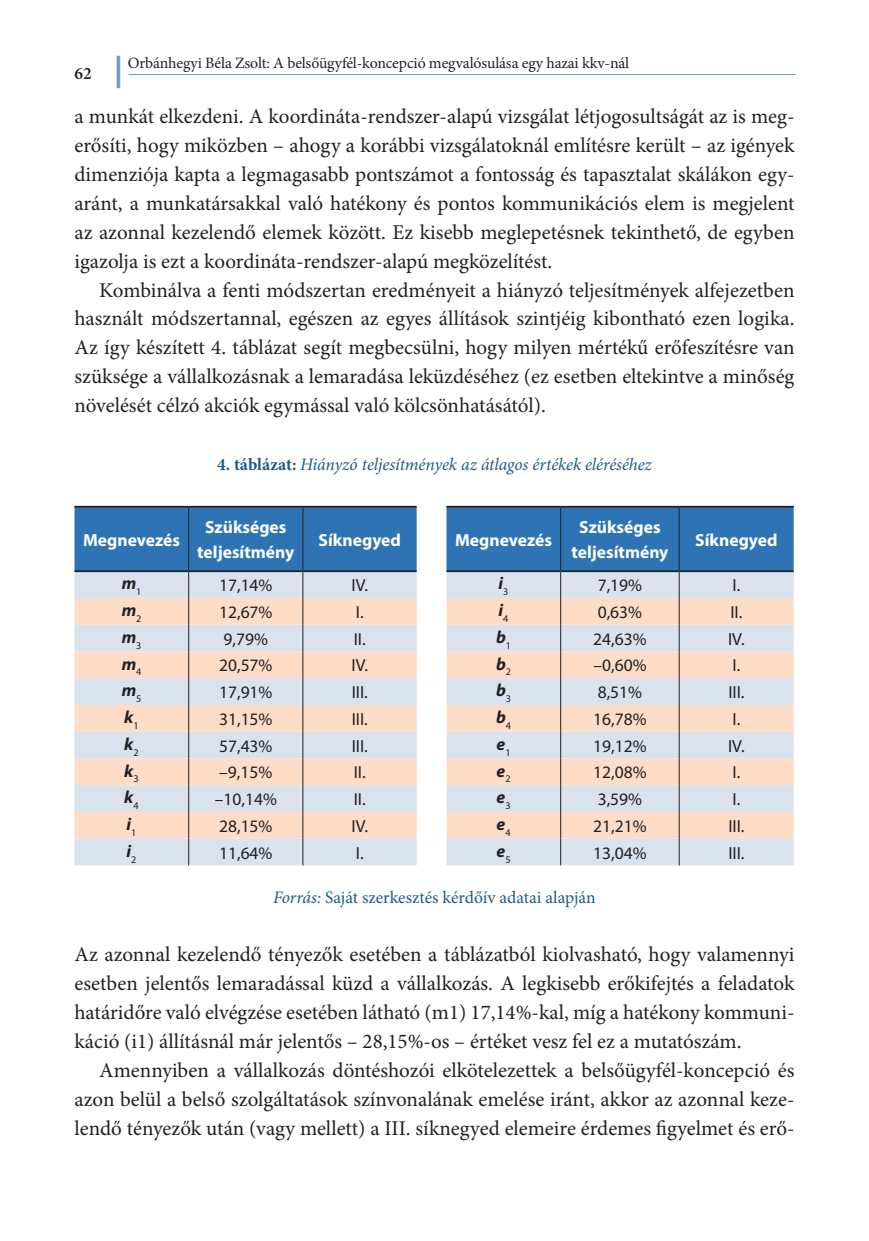
<style>
.page{position:relative;width:869px;height:1241px;background:#fff}
.page>*{position:absolute;margin:0;border:0;box-sizing:border-box;transform-origin:0 0}
.kenyér_tompa{font:21px/28.9px "Minion Pro";color:#231f20;text-align:justify}
.Kenyér{font:21px/28.9px "Minion Pro";color:#231f20;text-align:justify}
.Tábla_kenyér{font:17.5px "Myriad Pro";color:#231f20}
.táblafej{font:700 17.5px/24.5px "Myriad Pro";color:#fff;text-align:center}
.Táblacím{font:italic 17.5px "Minion Pro";letter-spacing:-.01em;color:#1c5b8b}
.Tábla_kenyér-2{font:italic 700 17.5px "Myriad Pro";color:#231f20}
.Forrás{font:17.5px "Minion Pro";color:#1c5b8b}
.t1{font:600 17.5px "Minion Pro";color:#231f20}
.t2{font:15.75px "Minion Pro";letter-spacing:-.01em;color:#231f20}
.s1{font-weight:700;font-style:normal}
.s2{font-style:italic}
</style>
<div class="page">
<hr style="left:129px;top:74px;width:666px;height:1px;background:#779db9">
<hr style="left:117px;top:56px;width:3px;height:32px;background:#779db9">
<div style="left:74px;top:506px;width:719px;height:65px;background:#2e74b5"></div>
<svg style="left:74px;top:571px;width:719px;height:294px;background:#dbe3ec"></svg>
<svg style="left:74px;top:598px;width:719px;height:240px;background:#ede0d9"></svg>
<svg style="left:188px;top:572px;width:1px;height:293px"></svg>
<svg style="left:302px;top:572px;width:1px;height:293px"></svg>
<svg style="left:560px;top:572px;width:1px;height:293px"></svg>
<svg style="left:678px;top:572px;width:1px;height:293px"></svg>
<hr style="left:188px;top:507px;width:1px;height:63px;background:#231f20">
<hr style="left:302px;top:507px;width:1px;height:63px;background:#231f20">
<hr style="left:560px;top:507px;width:1px;height:63px;background:#231f20">
<hr style="left:678px;top:507px;width:1px;height:63px;background:#231f20">
<hr style="left:74px;top:506px;width:115px;height:1px;background:#231f20">
<hr style="left:189px;top:506px;width:114px;height:1px;background:#231f20">
<hr style="left:303px;top:506px;width:113px;height:1px;background:#231f20">
<hr style="left:74px;top:570px;width:115px;height:2px;background:#231f20">
<hr style="left:189px;top:570px;width:114px;height:2px;background:#231f20">
<hr style="left:303px;top:570px;width:113px;height:2px;background:#231f20">
<hr style="left:446px;top:506px;width:114px;height:1px;background:#231f20">
<hr style="left:560px;top:506px;width:119px;height:1px;background:#231f20">
<hr style="left:679px;top:506px;width:114px;height:1px;background:#231f20">
<hr style="left:446px;top:570px;width:114px;height:2px;background:#231f20">
<hr style="left:560px;top:570px;width:119px;height:2px;background:#231f20">
<hr style="left:679px;top:570px;width:114px;height:2px;background:#231f20">
<p class="t2" style="left:128px;top:53px;width:502px">Orbánhegyi Béla Zsolt: A belsőügyfél-koncepció megvalósulása egy hazai kkv-nál</p>
<p class="t1" style="left:74px;top:61px;width:19px">62</p>
<p class="kenyér_tompa" style="left:74px;top:102px;width:721px">a munkát elkezdeni. A koordináta-rendszer-alapú vizsgálat létjogosultságát az is meg&shy;erősíti, hogy miközben – ahogy a korábbi vizsgálatoknál említésre került – az igények dimenziója kapta a legmagasabb pontszámot a fontosság és tapasztalat skálákon egy&shy;aránt, a munkatársakkal való hatékony és pontos kommunikációs elem is megjelent az azonnal kezelendő elemek között. Ez kisebb meglepetésnek tekinthető, de egyben igazolja is ezt a koordináta-rendszer-alapú megközelítést.</p>
<p class="Kenyér" style="left:74px;top:275px;width:721px;text-indent:25px">Kombinálva a fenti módszertan eredményeit a hiányzó teljesítmények alfejezetben használt módszertannal, egészen az egyes állítások szintjéig kibontható ezen logika.<br>Az így készített 4. táblázat segít megbecsülni, hogy milyen mértékű erőfeszítésre van szüksége a vállalkozásnak a lemaradása leküzdéséhez (ez esetben eltekintve a minőség növelését célzó akciók egymással való kölcsönhatásától).</p>
<p class="Táblacím" style="left:217px;top:452px;width:436px"><span class="s1">4. táblázat:</span> Hiányzó teljesítmények az átlagos értékek eléréséhez</p>
<p class="táblafej" style="left:83px;top:526px;width:98px">Megnevezés</p>
<p class="táblafej" style="left:197px;top:514px;width:98px">Szükséges teljesítmény</p>
<p class="táblafej" style="left:318px;top:526px;width:84px">Síknegyed</p>
<p class="táblafej" style="left:455px;top:526px;width:98px">Megnevezés</p>
<p class="táblafej" style="left:571px;top:514px;width:98px">Szükséges teljesítmény</p>
<p class="táblafej" style="left:695px;top:526px;width:84px">Síknegyed</p>
<p class="Tábla_kenyér-2" style="left:122px;top:572px;width:21px">m<sub>1</sub></p>
<p class="Tábla_kenyér" style="left:219px;top:574px;width:55px">17,14%</p>
<p class="Tábla_kenyér" style="left:351px;top:574px;width:18px">IV.</p>
<p class="Tábla_kenyér-2" style="left:498px;top:572px;width:11px">i<sub>3</sub></p>
<p class="Tábla_kenyér" style="left:597px;top:574px;width:46px">7,19%</p>
<p class="Tábla_kenyér" style="left:732px;top:574px;width:9px">I.</p>
<p class="Tábla_kenyér-2" style="left:122px;top:598px;width:21px">m<sub>2</sub></p>
<p class="Tábla_kenyér" style="left:219px;top:601px;width:55px">12,67%</p>
<p class="Tábla_kenyér" style="left:356px;top:601px;width:9px">I.</p>
<p class="Tábla_kenyér-2" style="left:498px;top:598px;width:11px">i<sub>4</sub></p>
<p class="Tábla_kenyér" style="left:597px;top:601px;width:46px">0,63%</p>
<p class="Tábla_kenyér" style="left:730px;top:601px;width:13px">II.</p>
<p class="Tábla_kenyér-2" style="left:122px;top:625px;width:21px">m<sub>3</sub></p>
<p class="Tábla_kenyér" style="left:223px;top:628px;width:46px">9,79%</p>
<p class="Tábla_kenyér" style="left:353px;top:628px;width:13px">II.</p>
<p class="Tábla_kenyér-2" style="left:496px;top:625px;width:17px">b<sub>1</sub></p>
<p class="Tábla_kenyér" style="left:593px;top:628px;width:55px">24,63%</p>
<p class="Tábla_kenyér" style="left:727px;top:628px;width:18px">IV.</p>
<p class="Tábla_kenyér-2" style="left:122px;top:652px;width:21px">m<sub>4</sub></p>
<p class="Tábla_kenyér" style="left:219px;top:654px;width:55px">20,57%</p>
<p class="Tábla_kenyér" style="left:351px;top:654px;width:18px">IV.</p>
<p class="Tábla_kenyér-2" style="left:496px;top:652px;width:17px">b<sub>2</sub></p>
<p class="Tábla_kenyér" style="left:593px;top:654px;width:55px">–0,60%</p>
<p class="Tábla_kenyér" style="left:732px;top:654px;width:9px">I.</p>
<p class="Tábla_kenyér-2" style="left:122px;top:679px;width:21px">m<sub>5</sub></p>
<p class="Tábla_kenyér" style="left:219px;top:681px;width:55px">17,91%</p>
<p class="Tábla_kenyér" style="left:351px;top:681px;width:18px">III.</p>
<p class="Tábla_kenyér-2" style="left:496px;top:679px;width:17px">b<sub>3</sub></p>
<p class="Tábla_kenyér" style="left:597px;top:681px;width:46px">8,51%</p>
<p class="Tábla_kenyér" style="left:728px;top:681px;width:18px">III.</p>
<p class="Tábla_kenyér-2" style="left:124px;top:705px;width:16px">k<sub>1</sub></p>
<p class="Tábla_kenyér" style="left:219px;top:708px;width:55px">31,15%</p>
<p class="Tábla_kenyér" style="left:351px;top:708px;width:18px">III.</p>
<p class="Tábla_kenyér-2" style="left:496px;top:705px;width:17px">b<sub>4</sub></p>
<p class="Tábla_kenyér" style="left:593px;top:708px;width:55px">16,78%</p>
<p class="Tábla_kenyér" style="left:732px;top:708px;width:9px">I.</p>
<p class="Tábla_kenyér-2" style="left:124px;top:732px;width:16px">k<sub>2</sub></p>
<p class="Tábla_kenyér" style="left:219px;top:734px;width:55px">57,43%</p>
<p class="Tábla_kenyér" style="left:351px;top:734px;width:18px">III.</p>
<p class="Tábla_kenyér-2" style="left:496px;top:732px;width:16px">e<sub>1</sub></p>
<p class="Tábla_kenyér" style="left:593px;top:734px;width:55px">19,12%</p>
<p class="Tábla_kenyér" style="left:727px;top:734px;width:18px">IV.</p>
<p class="Tábla_kenyér-2" style="left:124px;top:759px;width:16px">k<sub>3</sub></p>
<p class="Tábla_kenyér" style="left:219px;top:761px;width:55px">–9,15%</p>
<p class="Tábla_kenyér" style="left:353px;top:761px;width:13px">II.</p>
<p class="Tábla_kenyér-2" style="left:496px;top:759px;width:16px">e<sub>2</sub></p>
<p class="Tábla_kenyér" style="left:593px;top:761px;width:55px">12,08%</p>
<p class="Tábla_kenyér" style="left:732px;top:761px;width:9px">I.</p>
<p class="Tábla_kenyér-2" style="left:124px;top:785px;width:16px">k<sub>4</sub></p>
<p class="Tábla_kenyér" style="left:214px;top:788px;width:64px">–10,14%</p>
<p class="Tábla_kenyér" style="left:353px;top:788px;width:13px">II.</p>
<p class="Tábla_kenyér-2" style="left:496px;top:785px;width:16px">e<sub>3</sub></p>
<p class="Tábla_kenyér" style="left:597px;top:788px;width:46px">3,59%</p>
<p class="Tábla_kenyér" style="left:732px;top:788px;width:9px">I.</p>
<p class="Tábla_kenyér-2" style="left:127px;top:812px;width:11px">i<sub>1</sub></p>
<p class="Tábla_kenyér" style="left:219px;top:815px;width:55px">28,15%</p>
<p class="Tábla_kenyér" style="left:351px;top:815px;width:18px">IV.</p>
<p class="Tábla_kenyér-2" style="left:496px;top:812px;width:16px">e<sub>4</sub></p>
<p class="Tábla_kenyér" style="left:593px;top:815px;width:55px">21,21%</p>
<p class="Tábla_kenyér" style="left:728px;top:815px;width:18px">III.</p>
<p class="Tábla_kenyér-2" style="left:127px;top:839px;width:11px">i<sub>2</sub></p>
<p class="Tábla_kenyér" style="left:219px;top:841px;width:55px">11,64%</p>
<p class="Tábla_kenyér" style="left:356px;top:841px;width:9px">I.</p>
<p class="Tábla_kenyér-2" style="left:496px;top:839px;width:16px">e<sub>5</sub></p>
<p class="Tábla_kenyér" style="left:593px;top:841px;width:55px">13,04%</p>
<p class="Tábla_kenyér" style="left:728px;top:841px;width:18px">III.</p>
<p class="Forrás" style="left:273px;top:885px;width:324px"><span class="s2">Forrás:</span> Saját szerkesztés kérdőív adatai alapján</p>
<p class="kenyér_tompa" style="left:74px;top:939px;width:721px">Az azonnal kezelendő tényezők esetében a táblázatból kiolvasható, hogy valamennyi esetben jelentős lemaradással küzd a vállalkozás. A legkisebb erőkifejtés a feladatok határidőre való elvégzése esetében látható (m1) 17,14%-kal, míg a hatékony kommuni&shy;káció (i1) állításnál már jelentős – 28,15%-os – értéket vesz fel ez a mutatószám.</p>
<p class="Kenyér" style="left:74px;top:1055px;width:721px;text-indent:25px">Amennyiben a vállalkozás döntéshozói elkötelezettek a belsőügyfél-koncepció és azon belül a belső szolgáltatások színvonalának emelése iránt, akkor az azonnal keze&shy;lendő tényezők után (vagy mellett) a III. síknegyed elemeire érdemes figyelmet és erő-</p>
</div>
